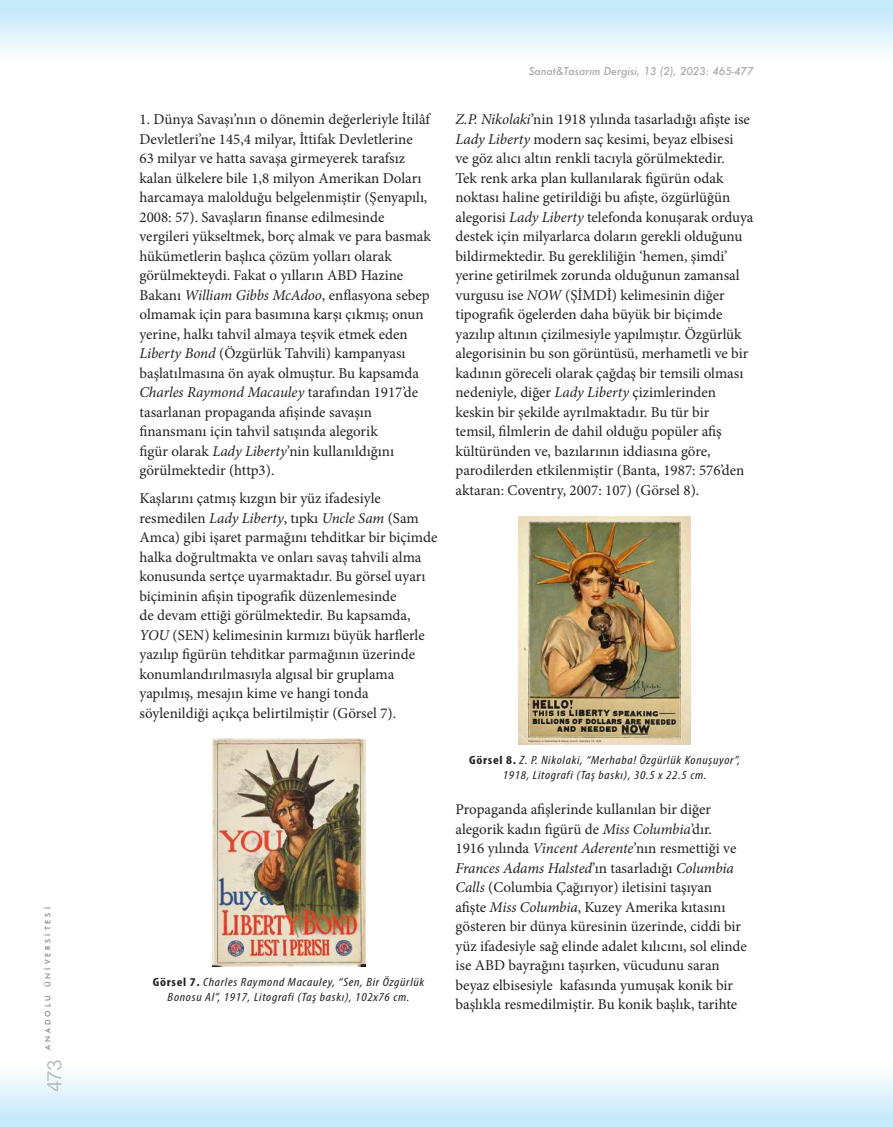
<style>
.page{position:relative;width:893px;height:1127px;background:#fff}
.page>*{position:absolute;margin:0;border:0;box-sizing:border-box;transform-origin:0 0}
.t1{font:18px "Oriya Sangam MN";color:#b6b7bb}
.t2{font:15px/19.5px "Minion Pro";color:#231f20}
.t3{font:italic condensed 12px/15px "Myriad Pro";letter-spacing:.05em;color:#231f20;text-align:center;scale:1.15 1}
.t4{font:italic 500 10.5px "Futura";color:#a8a9ad}
.t5{font:500 7.5px "Futura BT";letter-spacing:.4em;color:#808285}
.s1{font-style:italic}
.s2{font-weight:700;font-style:normal}
</style>
<div class="page">
<div style="left:0;top:1045px;width:893px;height:82px;background:linear-gradient(to bottom,#fff,#c3e9fa)"></div>
<div style="left:0;top:0;width:893px;height:81px;background:linear-gradient(to bottom,#c0e8f9,#fff)"></div>
<img style="left:212px;top:738px;width:153px;height:229px">
<img style="left:518px;top:516px;width:173px;height:228px">
<p class="t5" style="left:43px;top:1050px;width:145px;rotate:-90deg">ANADOLU ÜNİVERSİTESİ</p>
<p class="t1" style="left:42px;top:1092px;width:35px;rotate:-90deg">473</p>
<p class="t2" style="left:139px;top:110px;width:293px">1. Dünya Savaşı’nın o dönemin değerleriyle İtilâf Devletleri’ne 145,4 milyar, İttifak Devletlerine<br>63 milyar ve hatta savaşa girmeyerek tarafsız kalan ülkelere bile 1,8 milyon Amerikan Doları harcamaya malolduğu belgelenmiştir (Şenyapılı, 2008: 57). Savaşların finanse edilmesinde vergileri yükseltmek, borç almak ve para basmak hükümetlerin başlıca çözüm yolları olarak görülmekteydi. Fakat o yılların ABD Hazine Bakanı <span class="s1">William Gibbs McAdoo</span>, enflasyona sebep olmamak için para basımına karşı çıkmış; onun yerine, halkı tahvil almaya teşvik etmek eden <span class="s1">Liberty Bond</span> (Özgürlük Tahvili) kampanyası başlatılmasına ön ayak olmuştur. Bu kapsamda <span class="s1">Charles Raymond Macauley</span> tarafından 1917’de tasarlanan propaganda afişinde savaşın finansmanı için tahvil satışında alegorik<br>figür olarak <span class="s1">Lady Liberty</span>’nin kullanıldığını görülmektedir (http3).</p>
<p class="t2" style="left:139px;top:489px;width:299px">Kaşlarını çatmış kızgın bir yüz ifadesiyle resmedilen <span class="s1">Lady Liberty</span>, tıpkı <span class="s1">Uncle Sam</span> (Sam Amca) gibi işaret parmağını tehditkar bir biçimde halka doğrultmakta ve onları savaş tahvili alma konusunda sertçe uyarmaktadır. Bu görsel uyarı biçiminin afişin tipografik düzenlemesinde<br>de devam ettiği görülmektedir. Bu kapsamda, <span class="s1">YOU</span> (SEN) kelimesinin kırmızı büyük harflerle yazılıp figürün tehditkar parmağının üzerinde konumlandırılmasıyla algısal bir gruplama yapılmış, mesajın kime ve hangi tonda söylenildiği açıkça belirtilmiştir (Görsel 7).</p>
<p class="t3" style="left:153px;top:974px;width:238px"><span class="s2">Görsel 7.</span> Charles Raymond Macauley, “Sen, Bir Özgürlük<br>Bonosu Al”, 1917, Litografi (Taş baskı), 102x76 cm.</p>
<p class="t4" style="left:529px;top:64px;width:226px">Sanat&amp;Tasarım Dergisi, 13 (2), 2023: 465-477</p>
<p class="t2" style="left:455px;top:110px;width:299px"><span class="s1">Z.P. Nikolaki</span>’nin 1918 yılında tasarladığı afişte ise <span class="s1">Lady Liberty</span> modern saç kesimi, beyaz elbisesi<br>ve göz alıcı altın renkli tacıyla görülmektedir.<br>Tek renk arka plan kullanılarak figürün odak noktası haline getirildiği bu afişte, özgürlüğün alegorisi <span class="s1">Lady Liberty</span> telefonda konuşarak orduya destek için milyarlarca doların gerekli olduğunu bildirmektedir. Bu gerekliliğin ‘hemen, şimdi’ yerine getirilmek zorunda olduğunun zamansal vurgusu ise <span class="s1">NOW</span> (ŞİMDİ) kelimesinin diğer tipografik ögelerden daha büyük bir biçimde yazılıp altının çizilmesiyle yapılmıştır. Özgürlük alegorisinin bu son görüntüsü, merhametli ve bir kadının göreceli olarak çağdaş bir temsili olması nedeniyle, diğer <span class="s1">Lady Liberty</span> çizimlerinden keskin bir şekilde ayrılmaktadır. Bu tür bir<br>temsil, filmlerin de dahil olduğu popüler afiş kültüründen ve, bazılarının iddiasına göre, parodilerden etkilenmiştir (Banta, 1987: 576’den aktaran: Coventry, 2007: 107) (Görsel 8).</p>
<p class="t3" style="left:469px;top:752px;width:237px"><span class="s2">Görsel 8.</span> Z. P. Nikolaki, “Merhaba! Özgürlük Konuşuyor”,<br>1918, Litografi (Taş baskı), 30.5 x 22.5 cm.</p>
<p class="t2" style="left:455px;top:799px;width:293px">Propaganda afişlerinde kullanılan bir diğer alegorik kadın figürü de <span class="s1">Miss Columbia</span>’dır.<br>1916 yılında <span class="s1">Vincent Aderente</span>’nın resmettiği ve <span class="s1">Frances Adams Halsted</span>’ın tasarladığı <span class="s1">Columbia Calls</span> (Columbia Çağırıyor) iletisini taşıyan<br>afişte <span class="s1">Miss Columbia</span>, Kuzey Amerika kıtasını gösteren bir dünya küresinin üzerinde, ciddi bir yüz ifadesiyle sağ elinde adalet kılıcını, sol elinde ise ABD bayrağını taşırken, vücudunu saran beyaz elbisesiyle kafasında yumuşak konik bir başlıkla resmedilmiştir. Bu konik başlık, tarihte</p>
</div>
